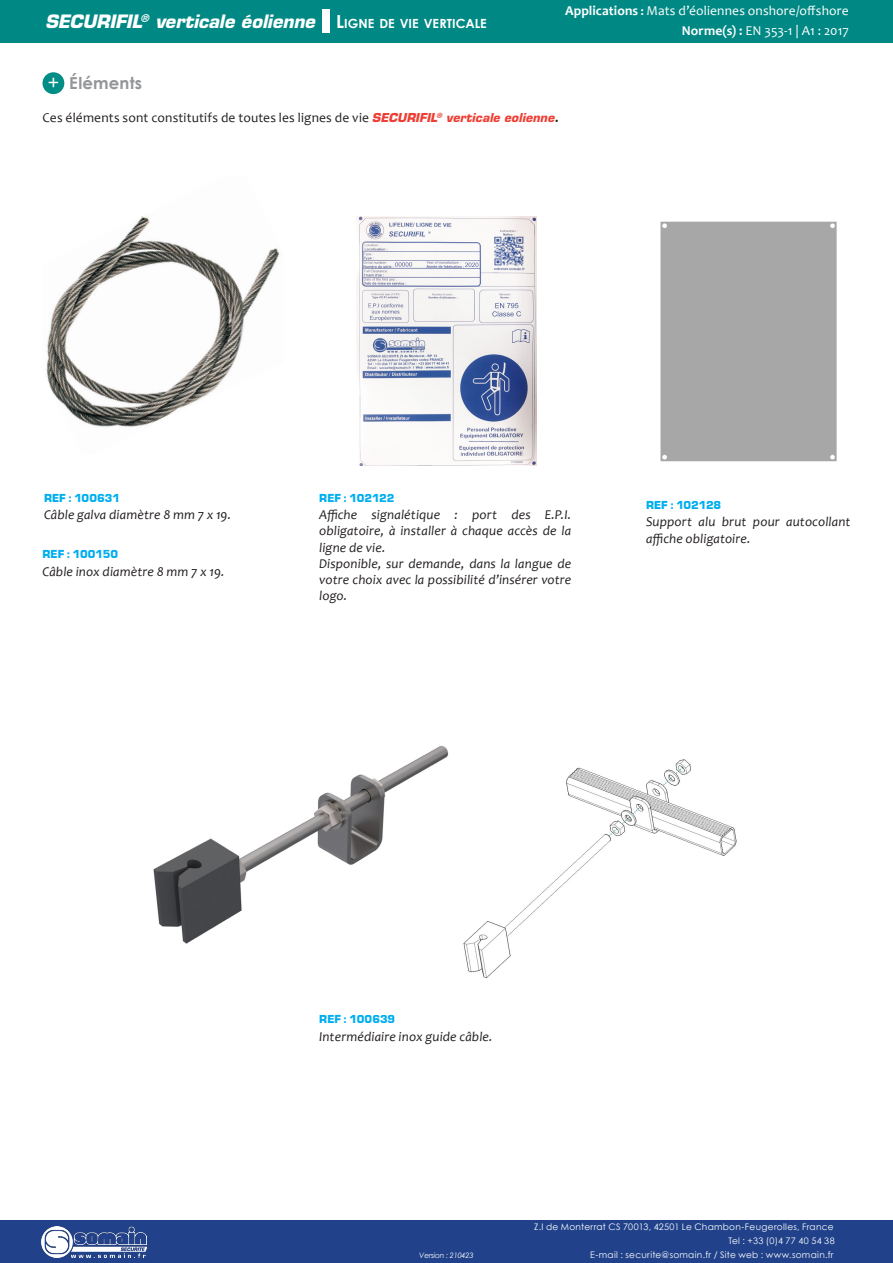
<style>
.page{position:relative;width:893px;height:1263px;background:#fff}
.page>*{position:absolute;margin:0;border:0;box-sizing:border-box;transform-origin:0 0}
.t1{font:19.5px "Eurostile";color:#fff}
.t2{font:italic 700 18px "Eurostile LT Std";color:#fff}
.t3{font:700 16.5px "Century Gothic";letter-spacing:.01em;color:#939598}
.t4{font:italic 13.5px/16.2px "Candara";letter-spacing:.01em;color:#231f20;text-align:justify}
.t5{font:13.5px "Candara";letter-spacing:.01em;color:#231f20}
.t6{font:13.5px/19.5px "Candara";letter-spacing:.01em;color:#fff;text-align:right}
.t7{font:900 12px "Eurostile Becker";color:#00aeef}
.t8{font:9px/13.8px "Century Gothic";letter-spacing:.03em;color:#fff;text-align:right}
.t9{font:italic 7.5px "Century Gothic";letter-spacing:-.025em;color:#fff}
.s1{font-family:"Century Gothic";font-style:normal}
.s2{font-family:"Century Gothic";font-style:normal;font-size:12.6px}
.s3{font-weight:700}
.s4{font-weight:700;font-size:12px}
.s5{font-family:"Eurostile LT Std";font-weight:700;font-style:italic;font-size:12px;color:#ee3e34}
</style>
<div class="page">
<div style="left:0;top:0;width:893px;height:43px;background:#008984"></div>
<div style="left:323px;top:10px;width:7px;height:23px;background:#fff"></div>
<div style="left:0;top:1220px;width:893px;height:43px;background:#21428a"></div>
<img style="left:42px;top:1226px;width:104px;height:31px">
<div style="left:43px;top:72px;width:21px;height:22px;background:#008d85;border-radius:50%"></div>
<img style="left:46px;top:216px;width:234px;height:211px">
<img style="left:357px;top:217px;width:179px;height:248px">
<img style="left:463px;top:759px;width:274px;height:220px">
<div style="left:660px;top:221px;width:177px;height:241px;background:#a7a7a7"></div>
<img style="left:153px;top:745px;width:296px;height:199px">
<h2 class="t2" style="left:45px;top:10px;width:443px">SECURIFIL<sup>®</sup> verticale éolienne <span class="s1">L</span><span class="s2">IGNE DE VIE VERTICALE</span></h2>
<p class="t6" style="left:565px;top:1px;width:285px"><span class="s3">Applications</span> <span class="s4">:</span> Mats d’éoliennes onshore/offshore<br><span class="s3">Norme(s) :</span> EN 353-1 | A1 : 2017</p>
<p class="t1" style="left:48px;top:69px;width:13px">+</p>
<p class="t3" style="left:69px;top:71px;width:74px">Éléments</p>
<p class="t5" style="left:43px;top:109px;width:517px">Ces éléments sont constitutifs de toutes les lignes de vie <span class="s5">SECURIFIL</span><sup>®</sup> <span class="s5">verticale eolienne</span><span class="s3">.</span></p>
<p class="t7" style="left:44px;top:491px;width:78px">REF : 100631</p>
<p class="t4" style="left:44px;top:506px;width:189px">Câble galva diamètre 8 mm 7 x 19.</p>
<p class="t7" style="left:43px;top:547px;width:77px">REF : 100150</p>
<p class="t4" style="left:43px;top:563px;width:184px">Câble inox diamètre 8 mm 7 x 19.</p>
<p class="t7" style="left:319px;top:491px;width:77px">REF : 102122</p>
<p class="t4" style="left:319px;top:506px;width:253px">Affiche signalétique : port des E.P.I. obligatoire, à installer à chaque accès de la ligne de vie.</p>
<p class="t4" style="left:319px;top:555px;width:253px">Disponible, sur demande, dans la langue de votre choix avec la possibilité d’insérer votre logo.</p>
<p class="t7" style="left:646px;top:498px;width:77px">REF : 102128</p>
<p class="t4" style="left:646px;top:514px;width:206px">Support alu brut pour autocollant affiche obligatoire.</p>
<p class="t7" style="left:319px;top:1013px;width:78px">REF : 100639</p>
<p class="t4" style="left:319px;top:1028px;width:175px">Intermédiaire inox guide câble.</p>
<p class="t8" style="left:534px;top:1220px;width:302px">Z.I de Monterrat CS 70013, 42501 Le Chambon-Feugerolles, France<br>Tel : +33 (0)4 77 40 54 38</p>
<p class="t9" style="left:419px;top:1250px;width:56px">Version : 210423</p>
<p class="t8" style="left:590px;top:1248px;width:245px">E-mail : securite@somain.fr / Site web : www.somain.fr</p>
</div>
